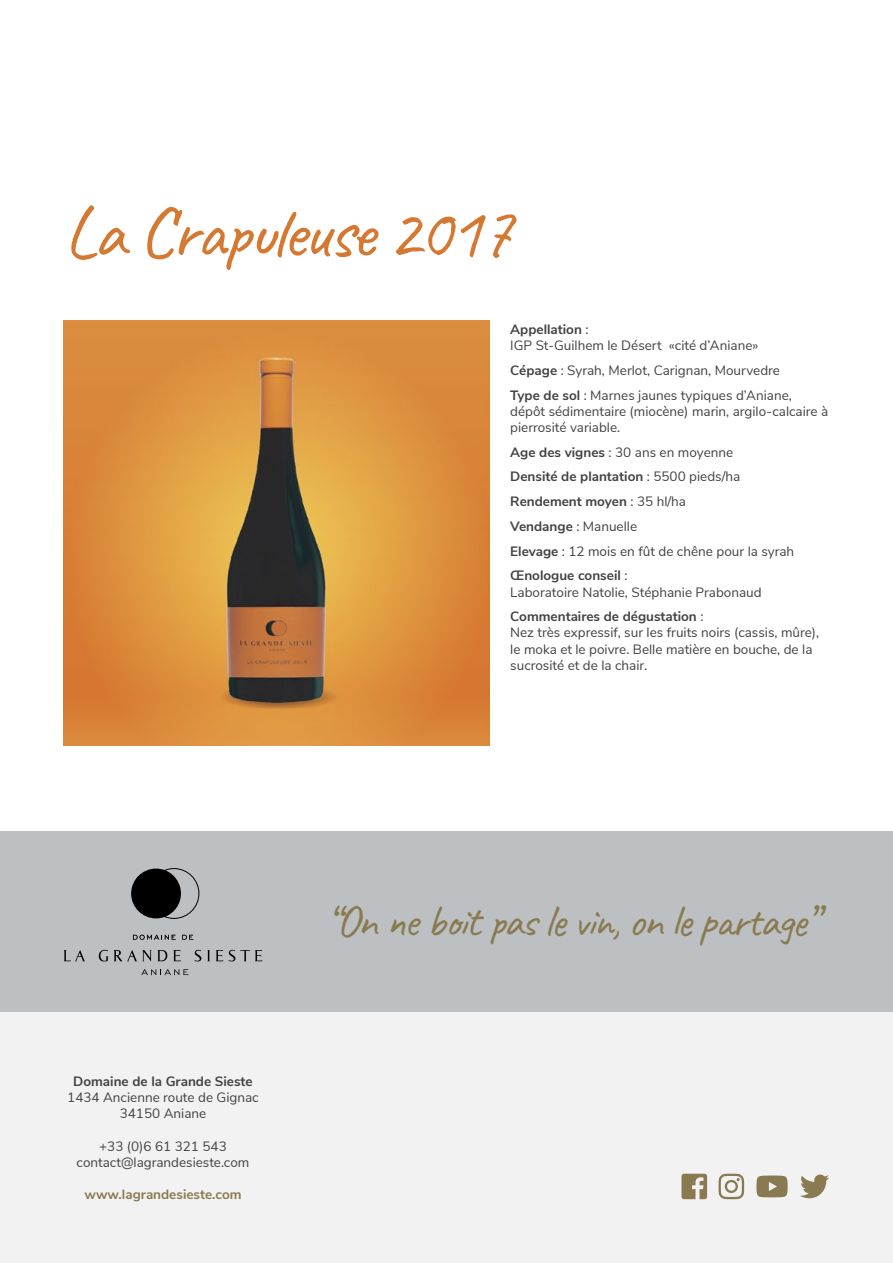
<style>
.page{position:relative;width:893px;height:1263px;background:#fff}
.page>*{position:absolute;margin:0;border:0;box-sizing:border-box;transform-origin:0 0}
.t1{font:75px "Caveat";letter-spacing:-.04em;color:#d47832}
.t2{font:45px "Caveat";letter-spacing:-.035em;color:#8a7a51}
.t3{font:13.5px/24.8px "Nunito Sans";color:#424241}
.t4{font:700 13.5px "Nunito Sans";color:#424241}
.t5{font:700 13.5px "Nunito Sans";color:#8a7a51}
.s1{font-weight:700}
</style>
<div class="page">
<div style="left:0;top:831px;width:893px;height:181px;background:#bcc0c2"></div>
<div style="left:0;top:1012px;width:893px;height:251px;background:#f2f2f2"></div>
<svg style="left:141px;top:969px;width:48px;height:6px"></svg>
<svg style="left:64px;top:950px;width:21px;height:11px"></svg>
<svg style="left:99px;top:950px;width:9px;height:11px"></svg>
<svg style="left:114px;top:950px;width:38px;height:11px"></svg>
<svg style="left:158px;top:950px;width:9px;height:11px"></svg>
<svg style="left:173px;top:950px;width:8px;height:11px"></svg>
<svg style="left:195px;top:950px;width:6px;height:11px"></svg>
<svg style="left:207px;top:950px;width:3px;height:11px"></svg>
<svg style="left:216px;top:950px;width:7px;height:11px"></svg>
<svg style="left:229px;top:950px;width:6px;height:11px"></svg>
<svg style="left:241px;top:950px;width:21px;height:11px"></svg>
<svg style="left:133px;top:935px;width:43px;height:5px"></svg>
<svg style="left:182px;top:935px;width:11px;height:4px"></svg>
<svg style="left:131px;top:868px;width:68px;height:51px"></svg>
<img style="left:64px;top:320px;width:425px;height:426px">
<svg style="left:681px;top:1174px;width:26px;height:25px"></svg>
<svg style="left:718px;top:1174px;width:26px;height:25px"></svg>
<svg style="left:756px;top:1175px;width:32px;height:22px"></svg>
<svg style="left:800px;top:1174px;width:29px;height:24px"></svg>
<h1 class="t1" style="left:64px;top:185px;width:451px">La Crapuleuse 2017</h1>
<p class="t3" style="left:510px;top:320px;width:250px;line-height:16.2px"><span class="s1">Appellation</span> :<br>IGP St-Guilhem le Désert «cité d’Aniane»</p>
<p class="t3" style="left:510px;top:357px;width:283px"><span class="s1">Cépage</span> : Syrah, Merlot, Carignan, Mourvedre<br><span class="s1">Type de sol</span> : Marnes jaunes typiques d’Aniane,</p>
<p class="t3" style="left:510px;top:402px;width:319px;line-height:16.2px">dépôt sédimentaire (miocène) marin, argilo-calcaire à pierrosité variable.</p>
<p class="t3" style="left:510px;top:439px;width:285px"><span class="s1">Age des vignes</span> : 30 ans en moyenne<br><span class="s1">Densité de plantation</span> : 5500 pieds/ha<br><span class="s1">Rendement moyen</span> : 35 hl/ha<br><span class="s1">Vendange</span> : Manuelle<br><span class="s1">Elevage</span> : 12 mois en fût de chêne pour la syrah<br><span class="s1">Œnologue conseil</span> :</p>
<p class="t3" style="left:510px;top:579px;width:253px">Laboratoire Natolie, Stéphanie Prabonaud<br><span class="s1">Commentaires de dégustation</span> :</p>
<p class="t3" style="left:510px;top:624px;width:310px;line-height:16.2px">Nez très expressif, sur les fruits noirs (cassis, mûre), le moka et le poivre. Belle matière en bouche, de la sucrosité et de la chair.</p>
<p class="t4" style="left:73px;top:1071px;width:181px">Domaine de la Grande Sieste</p>
<p class="t3" style="left:67px;top:1088px;width:193px;line-height:16.2px;text-align:center">1434 Ancienne route de Gignac<br>34150 Aniane</p>
<p class="t3" style="left:77px;top:1137px;width:174px;line-height:16.2px;text-align:center">+33 (0)6 61 321 543 contact@lagrandesieste.com</p>
<p class="t5" style="left:84px;top:1184px;width:159px">www.lagrandesieste.com</p>
<h2 class="t2" style="left:326px;top:893px;width:492px">“On ne boit pas le vin, on le partage”</h2>
</div>
